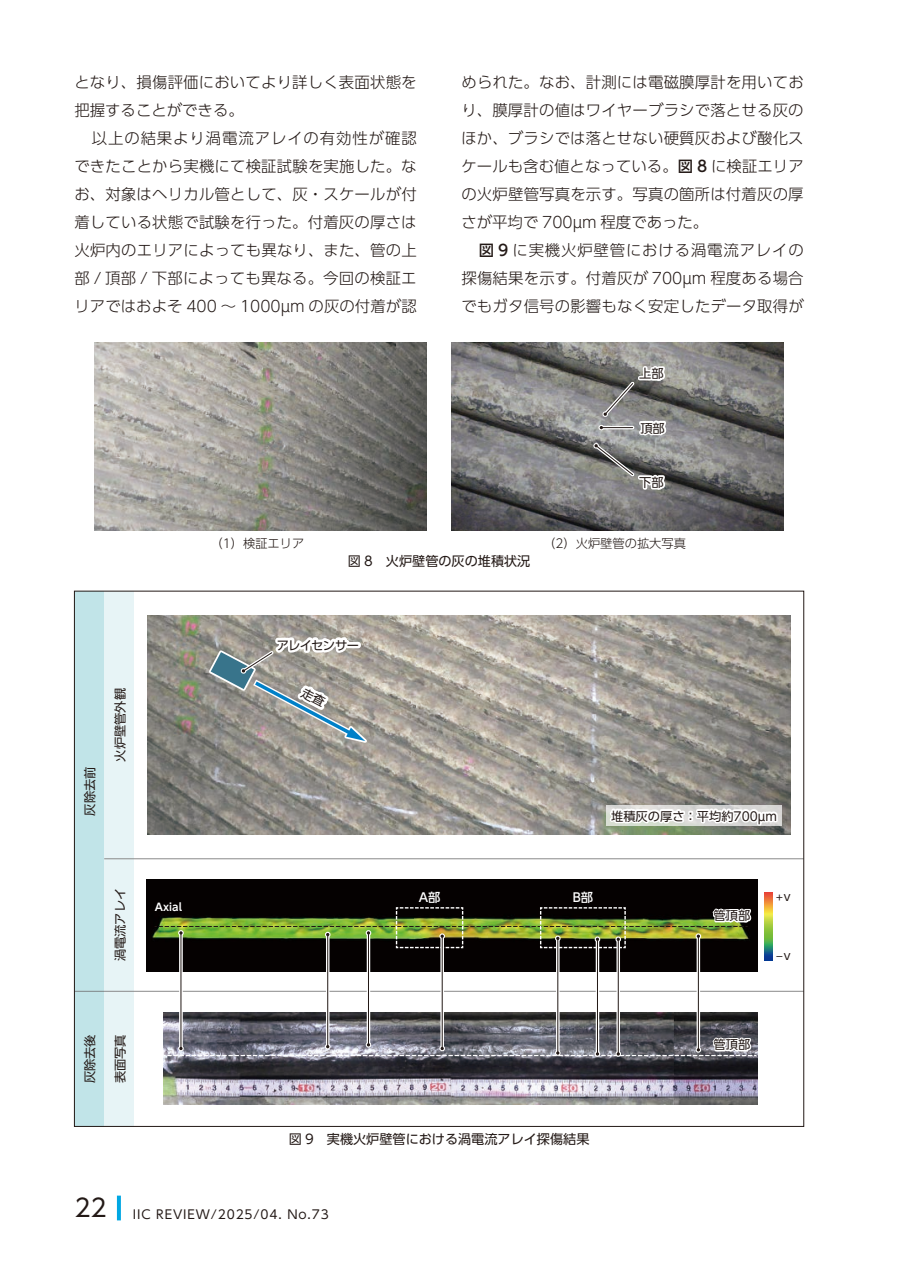
<style>
.page{position:relative;width:903px;height:1275px;background:#fff}
.page>*{position:absolute;margin:0;border:0;box-sizing:border-box;transform-origin:0 0}
.t1{font:300 15.4px/28px "UD Shin Go Pro";letter-spacing:.01em;color:#231916;text-align:justify}
.t2{font:13.12px "UD Shin Go Pro";color:#231916}
.t3{font:12.25px "UD Shin Go Pro";color:#231916}
.t4{font:12.25px "UD Shin Go Pro";letter-spacing:.07em;color:#231916}
.t5{font:300 12.25px "UD Shin Go Pro";color:#231916}
.t6{font:12.25px "UD Shin Go Pro";letter-spacing:-.04em;color:#231916}
.t7{font:500 12.25px "UD Shin Go Pro";color:#fff}
.t8{font:700 10.5px "UD Shin Go Pro De";color:#fff}
.t9{font:500 8.75px "UD Shin Go Pro";color:#231916}
.s1{font-weight:500}
.s2{font-size:24.5px}
</style>
<div class="page">
<svg style="left:117px;top:1196px;width:4px;height:24px"></svg>
<img style="left:94px;top:342px;width:333px;height:189px">
<img style="left:451px;top:342px;width:333px;height:189px">
<svg style="left:591px;top:364px;width:78px;height:127px;background:#8c8c8a"></svg>
<div style="left:74px;top:591px;width:30px;height:400px;background:#c1e4e8"></div>
<div style="left:74px;top:991px;width:30px;height:135px;background:#c1e4e8"></div>
<div style="left:104px;top:591px;width:30px;height:268px;background:#e7f4f6"></div>
<div style="left:104px;top:859px;width:30px;height:133px;background:#e7f4f6"></div>
<div style="left:104px;top:991px;width:30px;height:135px;background:#e7f4f6"></div>
<hr style="left:104px;top:858px;width:700px;height:1px;background:#898989">
<hr style="left:74px;top:991px;width:730px;height:1px;background:#898989">
<div style="left:147px;top:880px;width:610px;height:91px;background:#050101"></div>
<img style="left:163px;top:1012px;width:594px;height:92px">
<hr style="left:596px;top:939px;width:3px;height:115px;background:#fff">
<hr style="left:597px;top:939px;width:1px;height:115px;background:#231916">
<hr style="left:556px;top:938px;width:3px;height:115px;background:#fff">
<hr style="left:557px;top:938px;width:1px;height:115px;background:#231916">
<svg style="left:440px;top:949px;width:4px;height:87px"></svg>
<hr style="left:442px;top:936px;width:1px;height:112px;background:#231916">
<hr style="left:367px;top:933px;width:3px;height:112px;background:#fff">
<hr style="left:368px;top:933px;width:1px;height:112px;background:#231916">
<hr style="left:326px;top:934px;width:3px;height:113px;background:#fff">
<hr style="left:327px;top:934px;width:1px;height:113px;background:#231916">
<svg style="left:179px;top:949px;width:4px;height:87px"></svg>
<hr style="left:180px;top:933px;width:1px;height:115px;background:#231916">
<svg style="left:616px;top:949px;width:4px;height:87px"></svg>
<hr style="left:618px;top:939px;width:1px;height:115px;background:#231916">
<hr style="left:697px;top:936px;width:3px;height:114px;background:#fff">
<hr style="left:698px;top:936px;width:1px;height:114px;background:#231916">
<img style="left:155px;top:906px;width:598px;height:43px">
<svg style="left:163px;top:1036px;width:593px;height:21px;background:#83848e"></svg>
<img style="left:147px;top:615px;width:643px;height:219px">
<svg style="left:607px;top:795px;width:172px;height:32px"></svg>
<img style="left:765px;top:892px;width:7px;height:68px">
<svg style="left:206px;top:633px;width:171px;height:114px;background:#a0a19d"></svg>
<p class="t1" style="left:74px;top:68px;width:344px">となり、損傷評価においてより詳しく表面状態を把握することができる。</p>
<p class="t1" style="left:74px;top:124px;width:344px;text-indent:17px">以上の結果より渦電流アレイの有効性が確認できたことから実機にて検証試験を実施した。なお、対象はヘリカル管として、灰・スケールが付着している状態で試験を行った。付着灰の厚さは火炉内のエリアによっても異なり、また、管の上部 / 頂部 / 下部によっても異なる。今回の検証エリアではおよそ 400 ～ 1000µm の灰の付着が認</p>
<p class="t1" style="left:461px;top:68px;width:344px">められた。なお、計測には電磁膜厚計を用いており、膜厚計の値はワイヤーブラシで落とせる灰のほか、ブラシでは落とせない硬質灰および酸化スケールも含む値となっている。<span class="s1">図 8</span> に検証エリアの火炉壁管写真を示す。写真の箇所は付着灰の厚さが平均で 700µm 程度であった。</p>
<p class="t1" style="left:461px;top:236px;width:344px;text-indent:17px"><span class="s1">図 9</span> に実機火炉壁管における渦電流アレイの探傷結果を示す。付着灰が 700µm 程度ある場合でもガタ信号の影響もなく安定したデータ取得が</p>
<p class="t3" style="left:639px;top:364px;width:26px">上部</p>
<p class="t3" style="left:640px;top:418px;width:26px">頂部</p>
<p class="t3" style="left:639px;top:472px;width:26px">下部</p>
<p class="t5" style="left:210px;top:533px;width:95px">（1）検証エリア</p>
<p class="t5" style="left:543px;top:533px;width:144px">（2）火炉壁管の拡大写真</p>
<p class="t2" style="left:348px;top:551px;width:184px">図 8　火炉壁管の灰の堆積状況</p>
<p class="t3" style="left:80px;top:816px;width:50px;rotate:-90deg">灰除去前</p>
<p class="t3" style="left:110px;top:762px;width:75px;rotate:-90deg">火炉壁管外観</p>
<p class="t3" style="left:110px;top:961px;width:75px;rotate:-90deg">渦電流アレイ</p>
<p class="t8" style="left:155px;top:899px;width:28px">Axial</p>
<p class="t6" style="left:277px;top:635px;width:84px">アレイセンサー</p>
<p class="t3" style="left:611px;top:806px;width:167px">堆積灰の厚さ：平均約700µm</p>
<p class="t7" style="left:419px;top:887px;width:23px">A部</p>
<p class="t7" style="left:573px;top:887px;width:22px">B部</p>
<p class="t3" style="left:713px;top:906px;width:38px">管頂部</p>
<p class="t9" style="left:775px;top:890px;width:17px">＋V</p>
<p class="t9" style="left:775px;top:950px;width:17px">－V</p>
<p class="t3" style="left:80px;top:1083px;width:50px;rotate:-90deg">灰除去後</p>
<p class="t3" style="left:110px;top:1083px;width:50px;rotate:-90deg">表面写真</p>
<p class="t3" style="left:713px;top:1035px;width:38px">管頂部</p>
<p class="t2" style="left:289px;top:1129px;width:302px">図 9　実機火炉壁管における渦電流アレイ探傷結果</p>
<p class="t4" style="left:74px;top:1204px;width:256px"><span class="s2">22</span> IIC REVIEW/2025/04. No.73</p>
</div>
